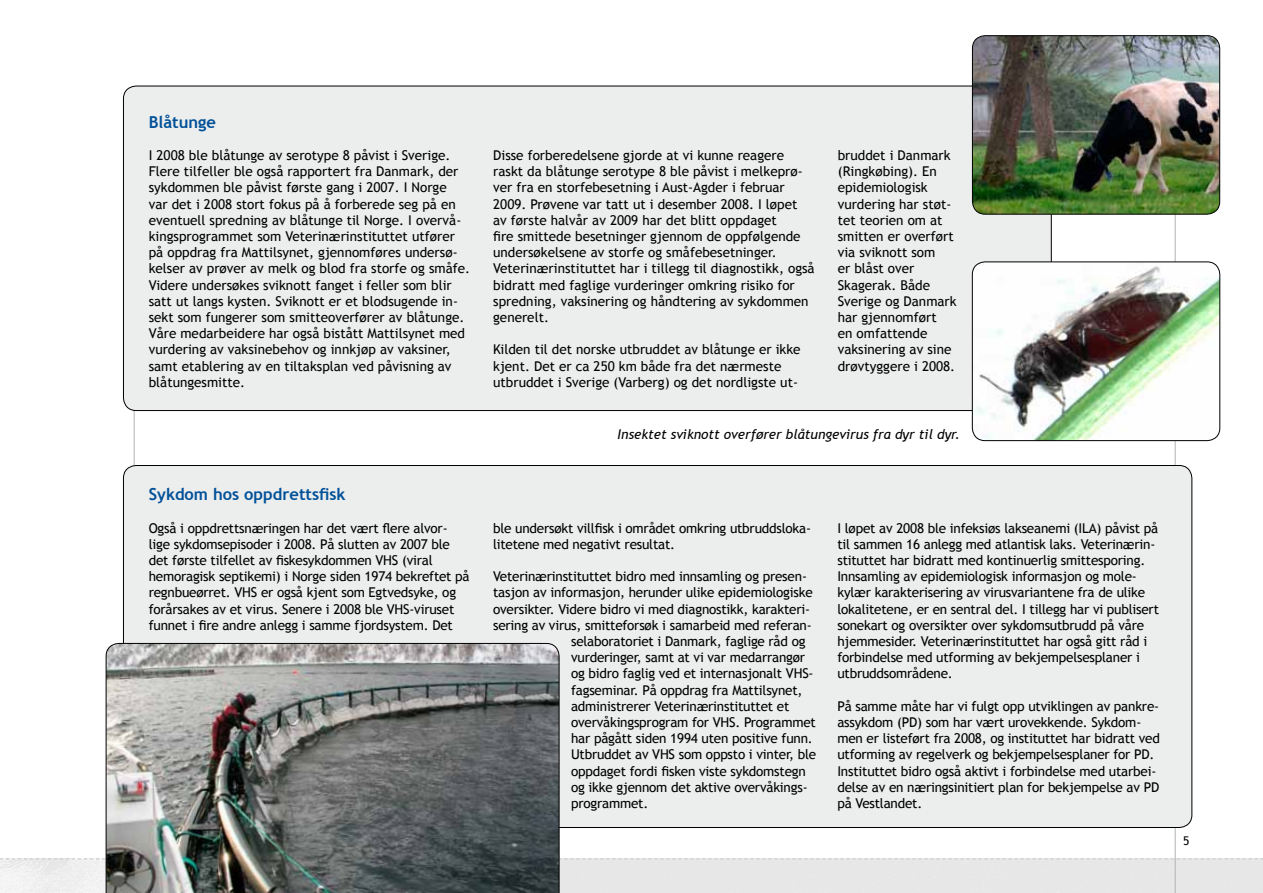
<style>
.page{position:relative;width:1263px;height:893px;background:#fff}
.page>*{position:absolute;margin:0;border:0;box-sizing:border-box;transform-origin:0 0}
.t1{font:700 16.5px "Trebuchet MS";color:#005198}
.t2{font:13.5px/16.2px "Trebuchet MS";letter-spacing:-.015em;color:#000}
.t3{font:italic 13.5px "Trebuchet MS";color:#000}
.t4{font:12px "Trebuchet MS";color:#000}
</style>
<div class="page">
<div style="left:0;top:859px;width:1263px;height:34px;background:#e7e7e8"></div>
<svg style="left:0;top:858px;width:1263px;height:1px"></svg>
<div style="left:123px;top:86px;width:928px;height:325px;background:#eceded;border-radius:13px"></div>
<img style="left:972px;top:262px;width:248px;height:179px">
<div style="left:972px;top:262px;width:248px;height:179px;border:1px solid #000;border-radius:13px"></div>
<img style="left:972px;top:36px;width:248px;height:178px">
<div style="left:972px;top:35px;width:248px;height:179px;border:1px solid #000;border-radius:13px"></div>
<div style="left:123px;top:465px;width:1069px;height:362px;background:#eceded;border-radius:13px"></div>
<svg style="left:106px;top:643px;width:453px;height:250px;background:#787b7a"></svg>
<p class="t1" style="left:149px;top:112px;width:69px">Blåtunge</p>
<p class="t2" style="left:149px;top:147px;width:323px">I 2008 ble blåtunge av serotype 8 påvist i Sverige.<br>Flere tilfeller ble også rapportert fra Danmark, der sykdommen ble påvist første gang i 2007. I Norge<br>var det i 2008 stort fokus på å forberede seg på en eventuell spredning av blåtunge til Norge. I overvå&shy;kingsprogrammet som Veterinærinstituttet utfører på oppdrag fra Mattilsynet, gjennomføres undersø&shy;kelser av prøver av melk og blod fra storfe og småfe.<br>Videre undersøkes sviknott fanget i feller som blir satt ut langs kysten. Sviknott er et blodsugende in&shy;sekt som fungerer som smitteoverfører av blåtunge.<br>Våre medarbeidere har også bistått Mattilsynet med vurdering av vaksinebehov og innkjøp av vaksiner, samt etablering av en tiltaksplan ved påvisning av blåtungesmitte.</p>
<p class="t2" style="left:493px;top:147px;width:323px">Disse forberedelsene gjorde at vi kunne reagere raskt da blåtunge serotype 8 ble påvist i melkeprø&shy;ver fra en storfebesetning i Aust-Agder i februar 2009. Prøvene var tatt ut i desember 2008. I løpet<br>av første halvår av 2009 har det blitt oppdaget<br>fire smittede besetninger gjennom de oppfølgende undersøkelsene av storfe og småfebesetninger.<br>Veterinærinstituttet har i tillegg til diagnostikk, også bidratt med faglige vurderinger omkring risiko for spredning, vaksinering og håndtering av sykdommen generelt.</p>
<p class="t2" style="left:493px;top:342px;width:309px">Kilden til det norske utbruddet av blåtunge er ikke kjent. Det er ca 250 km både fra det nærmeste utbruddet i Sverige (Varberg) og det nordligste ut-</p>
<p class="t2" style="left:838px;top:147px;width:120px">bruddet i Danmark (Ringkøbing). En epidemiologisk vurdering har støt&shy;tet teorien om at smitten er overført via sviknott som<br>er blåst over<br>Skagerak. Både<br>Sverige og Danmark har gjennomført<br>en omfattende vaksinering av sine drøvtyggere i 2008.</p>
<p class="t3" style="left:617px;top:426px;width:344px">Insektet sviknott overfører blåtungevirus fra dyr til dyr.</p>
<p class="t1" style="left:149px;top:483px;width:198px">Sykdom hos oppdrettsfisk</p>
<p class="t2" style="left:149px;top:520px;width:322px">Også i oppdrettsnæringen har det vært flere alvor&shy;lige sykdomsepisoder i 2008. På slutten av 2007 ble det første tilfellet av fiskesykdommen VHS (viral hemoragisk septikemi) i Norge siden 1974 bekreftet på regnbueørret. VHS er også kjent som Egtvedsyke, og forårsakes av et virus. Senere i 2008 ble VHS-viruset funnet i fire andre anlegg i samme fjordsystem. Det</p>
<p class="t2" style="left:493px;top:520px;width:319px">ble undersøkt villfisk i området omkring utbruddsloka&shy;litetene med negativt resultat.</p>
<p class="t2" style="left:493px;top:569px;width:315px">Veterinærinstituttet bidro med innsamling og presen-</p>
<p class="t2" style="left:493px;top:585px;width:321px">tasjon av informasjon, herunder ulike epidemiologiske</p>
<p class="t2" style="left:493px;top:601px;width:319px">oversikter. Videre bidro vi med diagnostikk, karakteri-</p>
<p class="t2" style="left:493px;top:617px;width:320px">sering av virus, smitteforsøk i samarbeid med referan-</p>
<p class="t2" style="left:571px;top:633px;width:236px">selaboratoriet i Danmark, faglige råd og</p>
<p class="t2" style="left:571px;top:650px;width:236px">vurderinger, samt at vi var medarrangør</p>
<p class="t2" style="left:571px;top:666px;width:244px">og bidro faglig ved et internasjonalt VHS-</p>
<p class="t2" style="left:571px;top:682px;width:233px">fagseminar. På oppdrag fra Mattilsynet,</p>
<p class="t2" style="left:571px;top:698px;width:220px">administrerer Veterinærinstituttet et</p>
<p class="t2" style="left:571px;top:714px;width:246px">overvåkingsprogram for VHS. Programmet</p>
<p class="t2" style="left:571px;top:731px;width:243px">har pågått siden 1994 uten positive funn.</p>
<p class="t2" style="left:571px;top:747px;width:247px">Utbruddet av VHS som oppsto i vinter, ble</p>
<p class="t2" style="left:571px;top:763px;width:236px">oppdaget fordi fisken viste sykdomstegn</p>
<p class="t2" style="left:571px;top:779px;width:238px">og ikke gjennom det aktive overvåkings-</p>
<p class="t2" style="left:571px;top:795px;width:79px">programmet.</p>
<p class="t2" style="left:837px;top:520px;width:323px">I løpet av 2008 ble infeksiøs lakseanemi (ILA) påvist på til sammen 16 anlegg med atlantisk laks. Veterinærin&shy;stituttet har bidratt med kontinuerlig smittesporing.<br>Innsamling av epidemiologisk informasjon og mole&shy;kylær karakterisering av virusvariantene fra de ulike lokalitetene, er en sentral del. I tillegg har vi publisert sonekart og oversikter over sykdomsutbrudd på våre hjemmesider. Veterinærinstituttet har også gitt råd i forbindelse med utforming av bekjempelsesplaner i utbruddsområdene.</p>
<p class="t2" style="left:837px;top:698px;width:324px">På samme måte har vi fulgt opp utviklingen av pankre&shy;assykdom (PD) som har vært urovekkende. Sykdom&shy;men er listeført fra 2008, og instituttet har bidratt ved utforming av regelverk og bekjempelsesplaner for PD.<br>Instituttet bidro også aktivt i forbindelse med utarbei&shy;delse av en næringsinitiert plan for bekjempelse av PD på Vestlandet.</p>
<p class="t4" style="left:1183px;top:834px;width:8px">5</p>
</div>
